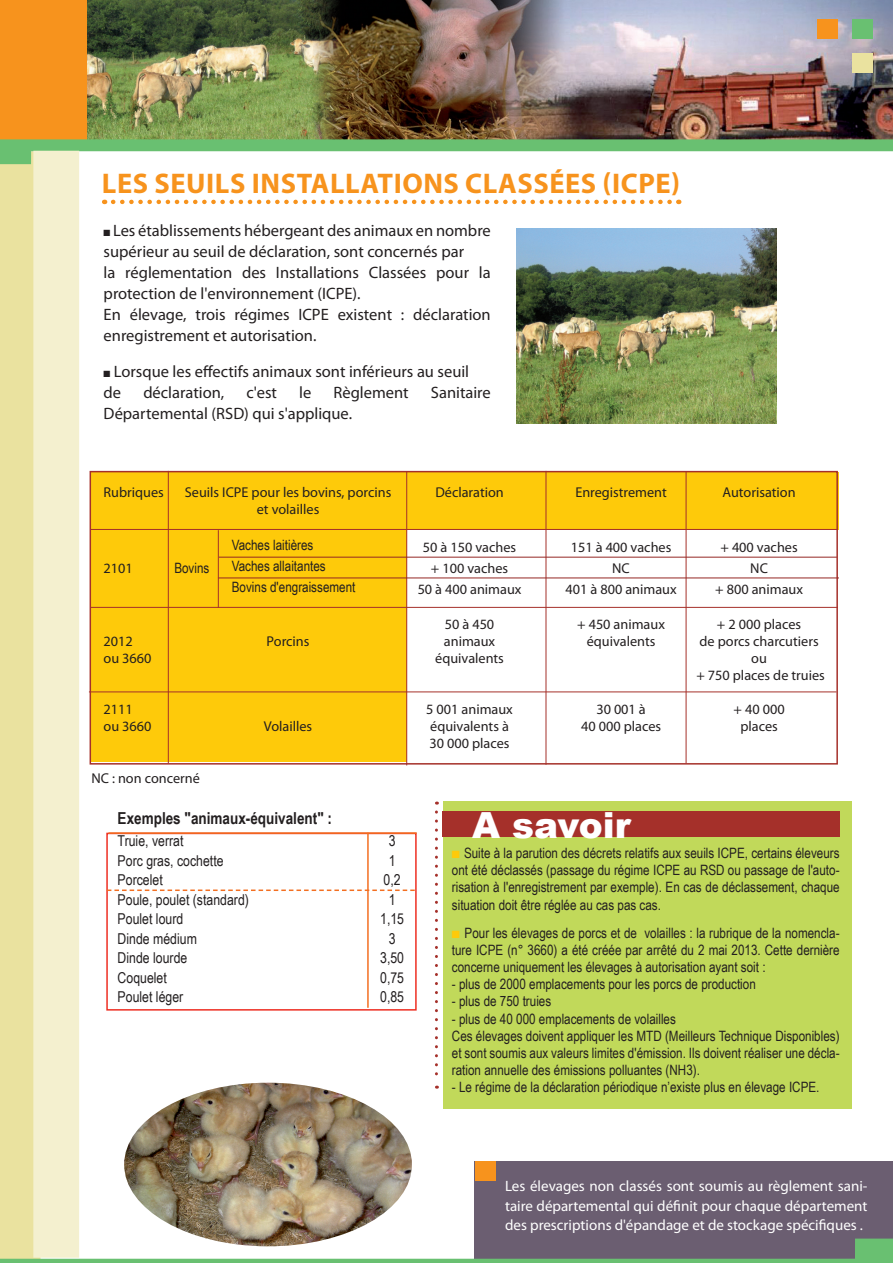
<style>
.page{position:relative;width:893px;height:1263px;background:#fff}
.page>*{position:absolute;margin:0;border:0;box-sizing:border-box;transform-origin:0 0}
.t1{font:900 36px "Arial";color:#fff}
.Manchette{font:700 28.5px "Myriad Pro";letter-spacing:.02em;color:#f7931d}
.Corps{font:16.5px/21px "Myriad Pro";color:#231f20}
.t2{font:700 16.5px "Arial Narrow";color:#231f20}
.Pied_de_page{font:15px/19.5px "Myriad Pro";color:#fff;text-align:justify}
.t3{font:15px "Arial Narrow";color:#231f20}
.t4{font:14.25px/17.1px "Arial Narrow";color:#231f20;text-align:justify}
.t5{font:14.25px "Myriad Pro";color:#231f20}
.s1{color:#feca0a}
</style>
<div class="page">
<div style="left:91px;top:530px;width:315px;height:231px;background:#feca0a"></div>
<div style="left:91px;top:472px;width:748px;height:58px;background:#feca0a"></div>
<div style="left:0;top:151px;width:41px;height:1112px;background:#eae29f"></div>
<img style="left:87px;top:0;width:806px;height:139px">
<div style="left:475px;top:1161px;width:418px;height:101px;background:#6b5e71"></div>
<div style="left:0;top:0;width:87px;height:140px;background:#f7931d"></div>
<svg style="left:0;top:1238px;width:893px;height:25px"></svg>
<div style="left:475px;top:1161px;width:20px;height:20px;background:#f7931d"></div>
<svg style="left:0;top:139px;width:893px;height:25px"></svg>
<div style="left:852px;top:19px;width:20px;height:20px;background:#69c071"></div>
<div style="left:852px;top:53px;width:20px;height:20px;background:#eae29f"></div>
<div style="left:818px;top:19px;width:20px;height:20px;background:#f7931d"></div>
<img style="left:516px;top:228px;width:260px;height:196px">
<svg style="left:113px;top:200px;width:566px;height:4px"></svg>
<div style="left:443px;top:801px;width:409px;height:308px;background:#c1d95a"></div>
<div style="left:443px;top:812px;width:397px;height:25px;background:#a5302a"></div>
<svg style="left:435px;top:812px;width:3px;height:277px"></svg>
<img style="left:124px;top:1083px;width:288px;height:163px">
<div style="left:106px;top:833px;width:311px;height:177px;border:2px solid #ee2e22"></div>
<hr style="left:367px;top:833px;width:2px;height:175px;background:#f36f21">
<hr style="left:108px;top:832px;width:309px;height:2px;background:#f36f21">
<svg style="left:107px;top:889px;width:308px;height:2px"></svg>
<div style="left:33px;top:151px;width:46px;height:1107px;background:#f4f0cf"></div>
<div style="left:884px;top:1257px;width:9px;height:6px;background:#69c071"></div>
<div style="left:90px;top:471px;width:748px;height:293px;border:2px solid #a5302a"></div>
<hr style="left:90px;top:529px;width:748px;height:1px;background:#a5302a">
<hr style="left:90px;top:607px;width:748px;height:1px;background:#a5302a">
<hr style="left:89px;top:691px;width:747px;height:1px;background:#a5302a">
<hr style="left:168px;top:471px;width:1px;height:292px;background:#a5302a">
<hr style="left:406px;top:472px;width:1px;height:293px;background:#a5302a">
<hr style="left:546px;top:471px;width:1px;height:294px;background:#a5302a">
<hr style="left:686px;top:472px;width:1px;height:291px;background:#a5302a">
<hr style="left:219px;top:557px;width:618px;height:1px;background:#942723">
<hr style="left:218px;top:578px;width:621px;height:1px;background:#942723">
<hr style="left:218px;top:530px;width:1px;height:78px;background:#a5302a">
<p class="Manchette" style="left:102px;top:165px;width:580px">LES SEUILS INSTALLATIONS CLASSÉES (ICPE)</p>
<p class="Corps" style="left:104px;top:220px;width:389px">■ Les établissements hébergeant des animaux en nombre</p>
<p class="Corps" style="left:104px;top:241px;width:362px">supérieur au seuil de déclaration, sont concernés par</p>
<p class="Corps" style="left:104px;top:262px;width:389px">la réglementation des Installations Classées pour la protection de l'environnement (ICPE).</p>
<p class="Corps" style="left:104px;top:304px;width:389px">En élevage, trois régimes ICPE existent : déclaration enregistrement et autorisation.</p>
<p class="Corps" style="left:104px;top:361px;width:367px">■ Lorsque les effectifs animaux sont inférieurs au seuil</p>
<p class="Corps" style="left:104px;top:382px;width:19px">de</p>
<p class="Corps" style="left:143px;top:382px;width:82px">déclaration,</p>
<p class="Corps" style="left:246px;top:382px;width:32px">c'est</p>
<p class="Corps" style="left:299px;top:382px;width:14px">le</p>
<p class="Corps" style="left:334px;top:382px;width:77px">Règlement</p>
<p class="Corps" style="left:431px;top:382px;width:61px">Sanitaire</p>
<p class="Corps" style="left:104px;top:403px;width:250px">Départemental (RSD) qui s'applique.</p>
<p class="t5" style="left:104px;top:483px;width:62px">Rubriques</p>
<p class="t5" style="left:185px;top:483px;width:208px">Seuils ICPE pour les bovins, porcins</p>
<p class="t5" style="left:435px;top:483px;width:70px">Déclaration</p>
<p class="t5" style="left:575px;top:483px;width:93px">Enregistrement</p>
<p class="t5" style="left:722px;top:483px;width:75px">Autorisation</p>
<p class="t5" style="left:257px;top:501px;width:64px">et volailles</p>
<p class="t5" style="left:423px;top:539px;width:95px">50 à 150 vaches</p>
<p class="t5" style="left:571px;top:539px;width:102px">151 à 400 vaches</p>
<p class="t5" style="left:720px;top:539px;width:79px">+ 400 vaches</p>
<p class="t5" style="left:104px;top:560px;width:31px">2101</p>
<p class="t5" style="left:431px;top:560px;width:79px">+ 100 vaches</p>
<p class="t5" style="left:612px;top:560px;width:19px">NC</p>
<p class="t5" style="left:750px;top:560px;width:19px">NC</p>
<p class="t5" style="left:418px;top:581px;width:105px">50 à 400 animaux</p>
<p class="t5" style="left:565px;top:581px;width:113px">401 à 800 animaux</p>
<p class="t5" style="left:715px;top:581px;width:89px">+ 800 animaux</p>
<p class="t5" style="left:445px;top:615px;width:51px">50 à 450</p>
<p class="t5" style="left:577px;top:615px;width:89px">+ 450 animaux</p>
<p class="t5" style="left:717px;top:615px;width:86px">+ 2 000 places</p>
<p class="t5" style="left:104px;top:632px;width:31px">2012</p>
<p class="t5" style="left:267px;top:632px;width:44px">Porcins</p>
<p class="t5" style="left:444px;top:632px;width:53px">animaux</p>
<p class="t5" style="left:587px;top:632px;width:70px">équivalents</p>
<p class="t5" style="left:699px;top:632px;width:121px">de porcs charcutiers</p>
<p class="t5" style="left:104px;top:649px;width:49px">ou 3660</p>
<p class="t5" style="left:435px;top:649px;width:70px">équivalents</p>
<p class="t5" style="left:751px;top:649px;width:17px">ou</p>
<p class="t5" style="left:696px;top:666px;width:130px">+ 750 places de truies</p>
<p class="t5" style="left:104px;top:700px;width:31px">2111</p>
<p class="t5" style="left:426px;top:700px;width:88px">5 001 animaux</p>
<p class="t5" style="left:596px;top:700px;width:51px">30 001 à</p>
<p class="t5" style="left:733px;top:700px;width:53px">+ 40 000</p>
<p class="t5" style="left:104px;top:717px;width:49px">ou 3660</p>
<p class="t5" style="left:264px;top:717px;width:50px">Volailles</p>
<p class="t5" style="left:430px;top:717px;width:80px">équivalents à</p>
<p class="t5" style="left:581px;top:717px;width:82px">40 000 places</p>
<p class="t5" style="left:740px;top:717px;width:39px">places</p>
<p class="t5" style="left:430px;top:735px;width:82px">30 000 places</p>
<p class="t4" style="left:232px;top:536px;width:83px">Vaches laitières</p>
<p class="t4" style="left:232px;top:557px;width:95px">Vaches allaitantes</p>
<p class="t4" style="left:232px;top:578px;width:125px">Bovins d'engraissement</p>
<p class="t4" style="left:174px;top:559px;width:37px">Bovins</p>
<p class="t5" style="left:91px;top:769px;width:110px">NC : non concerné</p>
<p class="t2" style="left:118px;top:805px;width:216px">Exemples "animaux-équivalent" :</p>
<p class="t3" style="left:118px;top:830px;width:67px">Truie, verrat</p>
<p class="t3" style="left:389px;top:830px;width:8px">3</p>
<p class="t3" style="left:118px;top:849px;width:107px">Porc gras, cochette</p>
<p class="t3" style="left:389px;top:849px;width:8px">1</p>
<p class="t3" style="left:118px;top:869px;width:47px">Porcelet</p>
<p class="t3" style="left:384px;top:869px;width:19px">0,2</p>
<p class="t3" style="left:118px;top:888px;width:133px">Poule, poulet (standard)</p>
<p class="t3" style="left:389px;top:888px;width:8px">1</p>
<p class="t3" style="left:118px;top:908px;width:67px">Poulet lourd</p>
<p class="t3" style="left:380px;top:908px;width:25px">1,15</p>
<p class="t3" style="left:118px;top:927px;width:81px">Dinde médium</p>
<p class="t3" style="left:389px;top:927px;width:8px">3</p>
<p class="t3" style="left:118px;top:947px;width:71px">Dinde lourde</p>
<p class="t3" style="left:380px;top:947px;width:25px">3,50</p>
<p class="t3" style="left:118px;top:966px;width:51px">Coquelet</p>
<p class="t3" style="left:380px;top:966px;width:25px">0,75</p>
<p class="t3" style="left:118px;top:986px;width:67px">Poulet léger</p>
<p class="t3" style="left:380px;top:986px;width:25px">0,85</p>
<p class="t1" style="left:472px;top:799px;width:160px">A savoir</p>
<p class="t4" style="left:452px;top:843px;width:389px"><span class="s1">■</span> Suite à la parution des décrets relatifs aux seuils ICPE, certains éleveurs ont été déclassés (passage du régime ICPE au RSD ou passage de l'auto&shy;risation à l'enregistrement par exemple). En cas de déclassement, chaque situation doit être réglée au cas pas cas.</p>
<p class="t4" style="left:452px;top:924px;width:389px"><span class="s1">■</span> Pour les élevages de porcs et de volailles : la rubrique de la nomencla&shy;ture ICPE (n° 3660) a été créée par arrêté du 2 mai 2013. Cette dernière concerne uniquement les élevages à autorisation ayant soit :</p>
<p class="t4" style="left:452px;top:975px;width:305px">- plus de 2000 emplacements pour les porcs de production</p>
<p class="t4" style="left:452px;top:992px;width:101px">- plus de 750 truies</p>
<p class="t4" style="left:452px;top:1009px;width:226px">- plus de 40 000 emplacements de volailles</p>
<p class="t4" style="left:452px;top:1026px;width:389px">Ces élevages doivent appliquer les MTD (Meilleurs Technique Disponibles) et sont soumis aux valeurs limites d'émission. Ils doivent réaliser une décla&shy;ration annuelle des émissions polluantes (NH3).</p>
<p class="t4" style="left:452px;top:1078px;width:369px">- Le régime de la déclaration périodique n’existe plus en élevage ICPE.</p>
<p class="Pied_de_page" style="left:505px;top:1176px;width:364px">Les élevages non classés sont soumis au règlement sani&shy;taire départemental qui définit pour chaque département des prescriptions d'épandage et de stockage spécifiques .</p>
</div>
